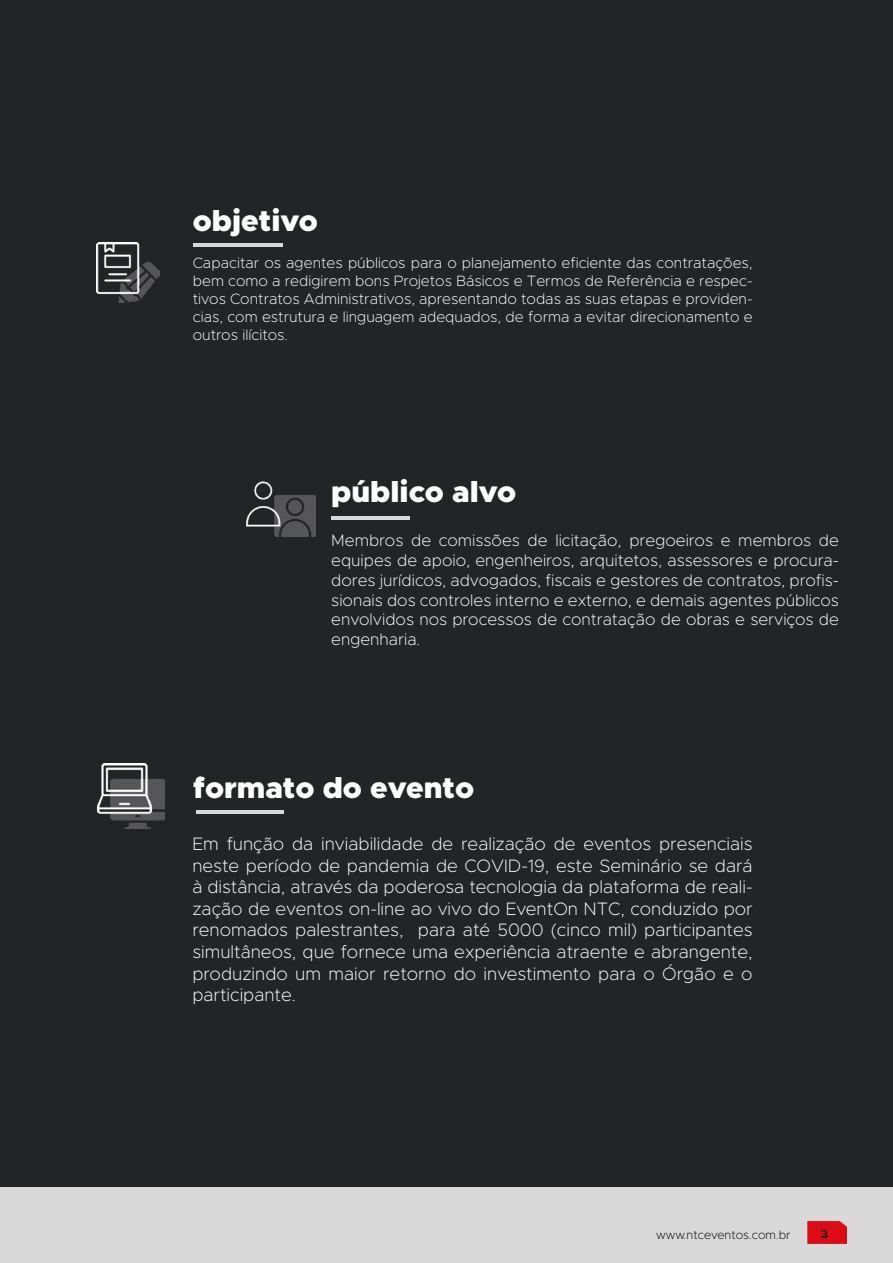
<style>
.page{position:relative;width:893px;height:1263px;background:#fff}
.page>*{position:absolute;margin:0;border:0;box-sizing:border-box;transform-origin:0 0}
.t1{font:900 30px "Metropolis";color:#fff}
.t2{font:200 18px/21.6px "Metropolis";color:#fffcfd;text-align:justify}
.t3{font:200 16.5px/19.8px "Metropolis";color:#fffcfd;text-align:justify}
.t4{font:200 15px/18px "Metropolis";color:#fffcfd;text-align:justify}
.t5{font:200 12px "Metropolis";color:#000}
.t6{font:600 12px "Metropolis";color:#000}
</style>
<div class="page">
<div style="left:0;top:0;width:893px;height:1244px;background:#222425"></div>
<img style="left:98px;top:764px;width:66px;height:64px">
<hr style="left:193px;top:243px;width:89px;height:4px;background:#d9d9d9">
<img style="left:246px;top:481px;width:70px;height:55px">
<hr style="left:331px;top:517px;width:79px;height:3px;background:#d9d9d9">
<hr style="left:196px;top:810px;width:88px;height:3px;background:#d9d9d9">
<img style="left:96px;top:243px;width:64px;height:60px">
<div style="left:0;top:1187px;width:893px;height:76px;background:#d9d9d9"></div>
<img style="left:807px;top:1221px;width:40px;height:23px">
<h1 class="t1" style="left:193px;top:202px;width:127px">objetivo</h1>
<p class="t4" style="left:193px;top:254px;width:561px">Capacitar os agentes públicos para o planejamento eficiente das contratações, bem como a redigirem bons Projetos Básicos e Termos de Referência e respec&shy;tivos Contratos Administrativos, apresentando todas as suas etapas e providen&shy;cias, com estrutura e linguagem adequados, de forma a evitar direcionamento e outros ilícitos.</p>
<h1 class="t1" style="left:331px;top:473px;width:186px">público alvo</h1>
<p class="t3" style="left:331px;top:531px;width:509px">Membros de comissões de licitação, pregoeiros e membros de equipes de apoio, engenheiros, arquitetos, assessores e procura&shy;dores jurídicos, advogados, fiscais e gestores de contratos, profis&shy;sionais dos controles interno e externo, e demais agentes públicos envolvidos nos processos de contratação de obras e serviços de engenharia.</p>
<h1 class="t1" style="left:193px;top:768px;width:282px">formato do evento</h1>
<p class="t2" style="left:192px;top:833px;width:562px">Em função da inviabilidade de realização de eventos presenciais neste período de pandemia de COVID-19, este Seminário se dará à distância, através da poderosa tecnologia da plataforma de reali&shy;zação de eventos on-line ao vivo do EventOn NTC, conduzido por renomados palestrantes, para até 5000 (cinco mil) participantes simultâneos, que fornece uma experiência atraente e abrangente, produzindo um maior retorno do investimento para o Órgão e o participante.</p>
<p class="t5" style="left:656px;top:1227px;width:136px">www.ntceventos.com.br</p>
<p class="t6" style="left:821px;top:1226px;width:9px">3</p>
</div>
